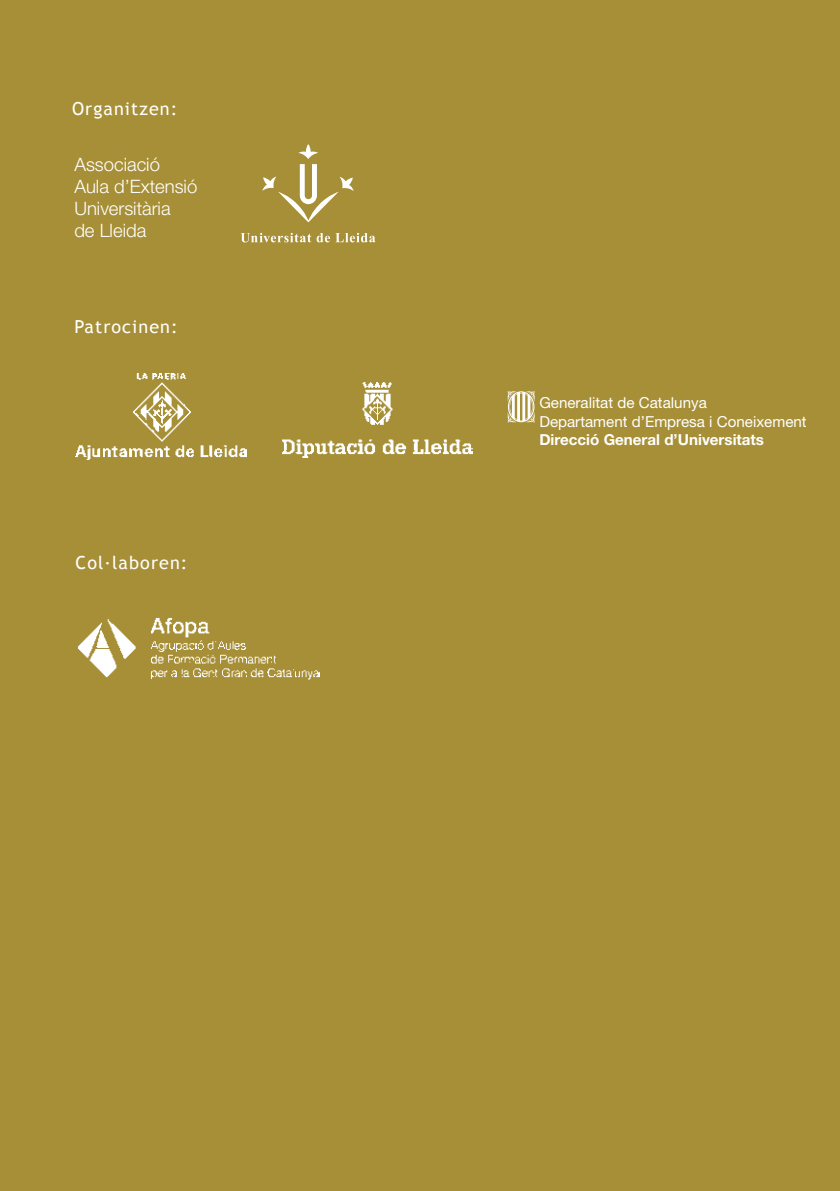
<style>
.page{position:relative;width:840px;height:1191px;background:#fff}
.page>*{position:absolute;margin:0;border:0;box-sizing:border-box;transform-origin:0 0}
.t1{font:300 18.4px/22.2px "Helvetica Neue LT Std";color:#fff}
.t2{font:18px "Trebuchet MS";letter-spacing:.06em;color:#fff}
.t3{font:15.2px/18.2px "Helvetica Neue LT Std";color:#fff}
.t4{font:700 15.2px "Helvetica Neue LT Std";color:#fff}
</style>
<div class="page">
<div style="left:0;top:0;width:839px;height:1191px;background:#a78f37"></div>
<img style="left:78px;top:616px;width:241px;height:64px">
<svg style="left:262px;top:144px;width:91px;height:78px;background:#b29e52"></svg>
<svg style="left:240px;top:233px;width:135px;height:9px"></svg>
<img style="left:75px;top:374px;width:171px;height:85px">
<img style="left:283px;top:383px;width:189px;height:74px">
<svg style="left:507px;top:391px;width:27px;height:31px"></svg>
<p class="t2" style="left:72px;top:98px;width:107px">Organitzen:</p>
<p class="t1" style="left:74px;top:153px;width:124px">Associació<br>Aula d’Extensió<br>Universitària<br>de Lleida</p>
<p class="t2" style="left:74px;top:316px;width:105px">Patrocinen:</p>
<p class="t2" style="left:75px;top:551px;width:113px">Col·laboren:</p>
<p class="t3" style="left:539px;top:394px;width:269px">Generalitat de Catalunya<br>Departament d’Empresa i Coneixement</p>
<p class="t4" style="left:539px;top:430px;width:226px">Direcció General d’Universitats</p>
</div>
